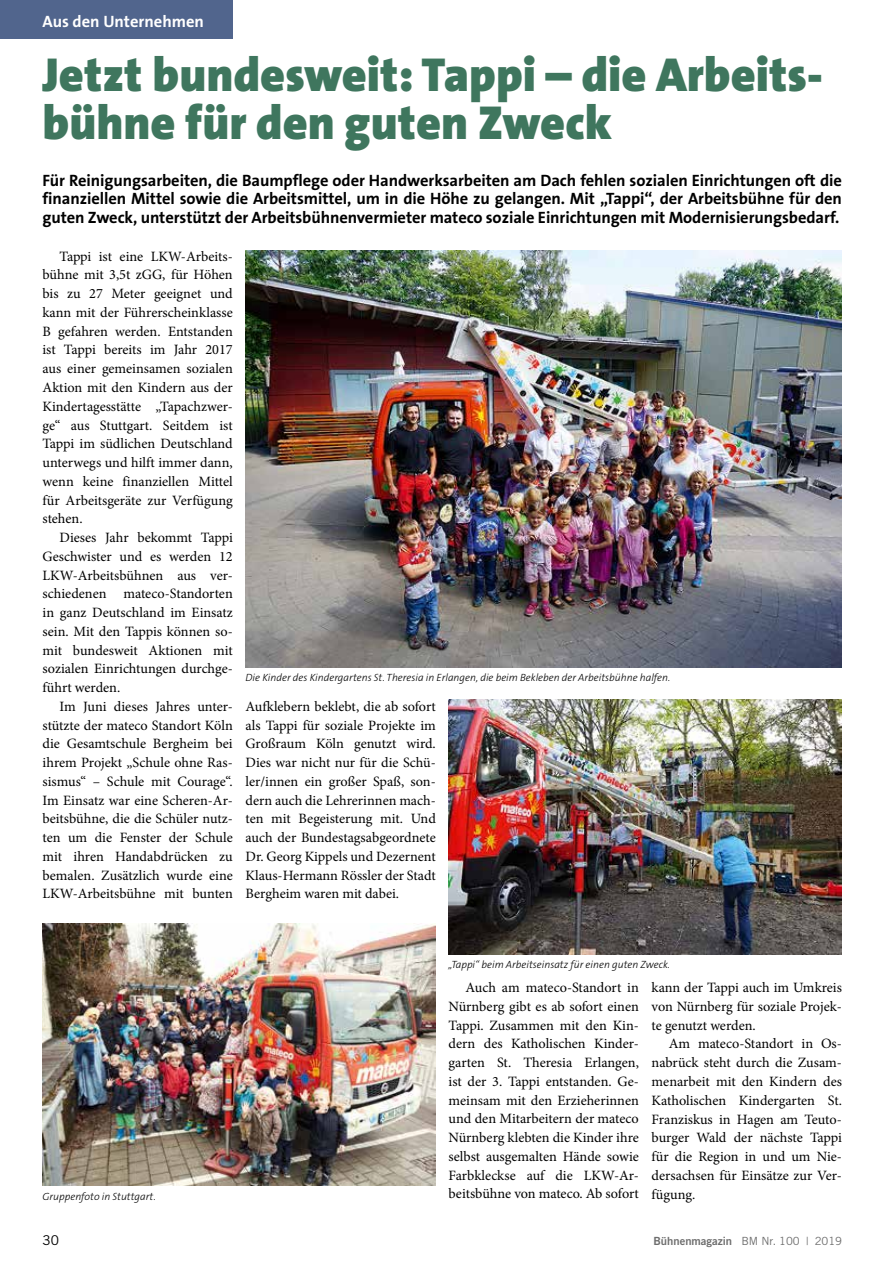
<style>
.page{position:relative;width:893px;height:1263px;background:#fff}
.page>*{position:absolute;margin:0;border:0;box-sizing:border-box;transform-origin:0 0}
.t1{font:900 48px/48px "The Sans B9";color:#3f765e}
.t2{font:700 16.5px/18.8px "The Sans B7";letter-spacing:-.005em;color:#000;text-align:justify}
.t3{font:700 16.5px "The Sans B7";color:#fff}
.t4{font:14.25px/18.8px "Minion Pro";color:#000;text-align:justify}
.t5{font:13.5px "Trade Gothic";color:#000}
.t6{font:11.25px "Trade Gothic Bold Two";color:#6e6e6e}
.t7{font:italic 300 10.5px "The Sans B3";color:#000}
.s1{font-family:"Trade Gothic"}
</style>
<div class="page">
<div style="left:0;top:0;width:233px;height:39px;background:#51658d"></div>
<img style="left:246px;top:251px;width:596px;height:417px">
<img style="left:449px;top:699px;width:393px;height:255px">
<img style="left:43px;top:923px;width:393px;height:262px">
<p class="t3" style="left:43px;top:13px;width:163px">Aus den Unternehmen</p>
<h1 class="t1" style="left:43px;top:52px;width:782px">Jetzt bundesweit: Tappi – die Arbeits&shy;bühne für den guten Zweck</h1>
<p class="t2" style="left:43px;top:171px;width:801px">Für Reinigungsarbeiten, die Baumpflege oder Handwerksarbeiten am Dach fehlen sozialen Einrichtungen oft die finanziellen Mittel sowie die Arbeitsmittel, um in die Höhe zu gelangen. Mit „Tappi“, der Arbeitsbühne für den guten Zweck, unterstützt der Arbeitsbühnenvermieter mateco soziale Einrichtungen mit Modernisierungsbedarf.</p>
<p class="t4" style="left:43px;top:247px;width:192px;text-indent:17px">Tappi ist eine LKW-Arbeits&shy;bühne mit 3,5t zGG, für Höhen bis zu 27 Meter geeignet und kann mit der Führerscheinklasse B gefahren werden. Entstanden ist Tappi bereits im Jahr 2017 aus einer gemeinsamen sozialen Aktion mit den Kindern aus der Kindertagesstätte „Tapachzwer&shy;ge“ aus Stuttgart. Seitdem ist Tappi im südlichen Deutschland unterwegs und hilft immer dann, wenn keine finanziellen Mittel für Arbeitsgeräte zur Verfügung stehen.</p>
<p class="t4" style="left:43px;top:528px;width:192px;text-indent:17px">Dieses Jahr bekommt Tappi Geschwister und es werden 12<br>LKW-Arbeitsbühnen aus ver&shy;schiedenen mateco-Standorten in ganz Deutschland im Einsatz sein. Mit den Tappis können so&shy;mit bundesweit Aktionen mit sozialen Einrichtungen durchge&shy;führt werden.</p>
<p class="t4" style="left:43px;top:697px;width:192px;text-indent:17px">Im Juni dieses Jahres unter&shy;stützte der mateco Standort Köln die Gesamtschule Bergheim bei ihrem Projekt „Schule ohne Ras&shy;sismus“ – Schule mit Courage“.<br>Im Einsatz war eine Scheren-Ar&shy;beitsbühne, die die Schüler nutz&shy;ten um die Fenster der Schule mit ihren Handabdrücken zu bemalen. Zusätzlich wurde eine LKW-Arbeitsbühne mit bunten</p>
<p class="t4" style="left:246px;top:697px;width:192px">Aufklebern beklebt, die ab sofort als Tappi für soziale Projekte im Großraum Köln genutzt wird.<br>Dies war nicht nur für die Schü&shy;ler/innen ein großer Spaß, son&shy;dern auch die Lehrerinnen mach&shy;ten mit Begeisterung mit. Und auch der Bundestagsabgeordnete Dr. Georg Kippels und Dezernent Klaus-Hermann Rössler der Stadt Bergheim waren mit dabei.</p>
<p class="t7" style="left:246px;top:672px;width:426px">Die Kinder des Kindergartens St. Theresia in Erlangen, die beim Bekleben der Arbeitsbühne halfen.</p>
<p class="t7" style="left:43px;top:1191px;width:115px">Gruppenfoto in Stuttgart.</p>
<p class="t7" style="left:449px;top:959px;width:223px">„Tappi“ beim Arbeitseinsatz für einen guten Zweck.</p>
<p class="t4" style="left:449px;top:978px;width:192px;text-indent:17px">Auch am mateco-Standort in Nürnberg gibt es ab sofort einen Tappi. Zusammen mit den Kin&shy;dern des Katholischen Kinder&shy;garten St. Theresia Erlangen, ist der 3. Tappi entstanden. Ge&shy;meinsam mit den Erzieherinnen und den Mitarbeitern der mateco Nürnberg klebten die Kinder ihre selbst ausgemalten Hände sowie Farbkleckse auf die LKW-Ar&shy;beitsbühne von mateco. Ab sofort</p>
<p class="t4" style="left:652px;top:978px;width:192px">kann der Tappi auch im Umkreis von Nürnberg für soziale Projek&shy;te genutzt werden.</p>
<p class="t4" style="left:652px;top:1034px;width:192px;text-indent:17px">Am mateco-Standort in Os&shy;nabrück steht durch die Zusam&shy;menarbeit mit den Kindern des Katholischen Kindergarten St.<br>Franziskus in Hagen am Teuto&shy;burger Wald der nächste Tappi für die Region in und um Nie&shy;dersachsen für Einsätze zur Ver&shy;fügung.</p>
<p class="t5" style="left:43px;top:1232px;width:18px">30</p>
<p class="t6" style="left:653px;top:1234px;width:190px">Bühnenmagazin <span class="s1">BM Nr. 100 | 2019</span></p>
</div>
